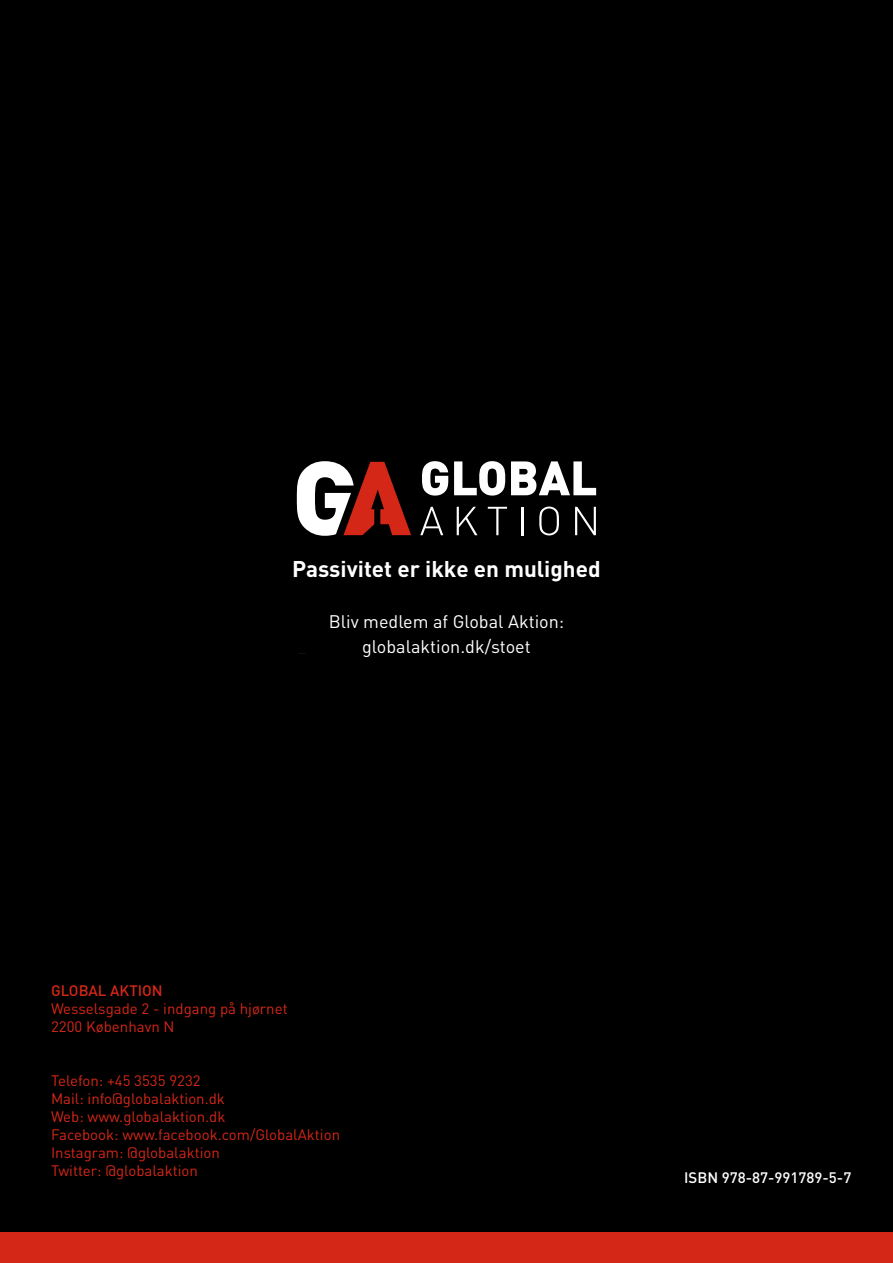
<style>
.page{position:relative;width:893px;height:1263px;background:#000}
.page>*{position:absolute;margin:0;border:0;box-sizing:border-box;transform-origin:0 0}
.t1{font:700 22.5px "DIN Pro";color:#fff}
.t2{font:18px/25.5px "DIN Pro";color:#fff;text-align:center}
.t3{font:15px/18px "DIN Pro";color:#d52717}
.t4{font:500 15px "DIN Pro";color:#fff}
.t5{font:500 15px "DIN Pro";color:#d52717}
</style>
<div class="page">
<svg style="left:297px;top:461px;width:114px;height:75px"></svg>
<svg style="left:422px;top:461px;width:26px;height:35px"></svg>
<svg style="left:454px;top:461px;width:51px;height:35px"></svg>
<svg style="left:511px;top:461px;width:85px;height:34px"></svg>
<svg style="left:420px;top:507px;width:23px;height:28px"></svg>
<svg style="left:457px;top:507px;width:20px;height:28px"></svg>
<svg style="left:488px;top:507px;width:19px;height:28px"></svg>
<hr style="left:521px;top:507px;width:2px;height:28px;background:#fff">
<svg style="left:539px;top:506px;width:20px;height:29px"></svg>
<svg style="left:575px;top:507px;width:21px;height:28px"></svg>
<div style="left:0;top:1232px;width:893px;height:31px;background:#d52717"></div>
<h1 class="t1" style="left:292px;top:553px;width:310px">Passivitet er ikke en mulighed</h1>
<p class="t2" style="left:329px;top:608px;width:237px">Bliv medlem af Global Aktion: globalaktion.dk/stoet</p>
<p class="t5" style="left:51px;top:980px;width:113px">GLOBAL AKTION</p>
<p class="t3" style="left:51px;top:999px;width:238px">Wesselsgade 2 - indgang på hjørnet<br>2200 København N</p>
<p class="t3" style="left:51px;top:1071px;width:291px">Telefon: +45 3535 9232<br>Mail: info@globalaktion.dk<br>Web: www.globalaktion.dk<br>Facebook: www.facebook.com/GlobalAktion<br>Instagram: @globalaktion<br>Twitter: @globalaktion</p>
<p class="t4" style="left:684px;top:1168px;width:169px">ISBN 978-87-991789-5-7</p>
</div>
